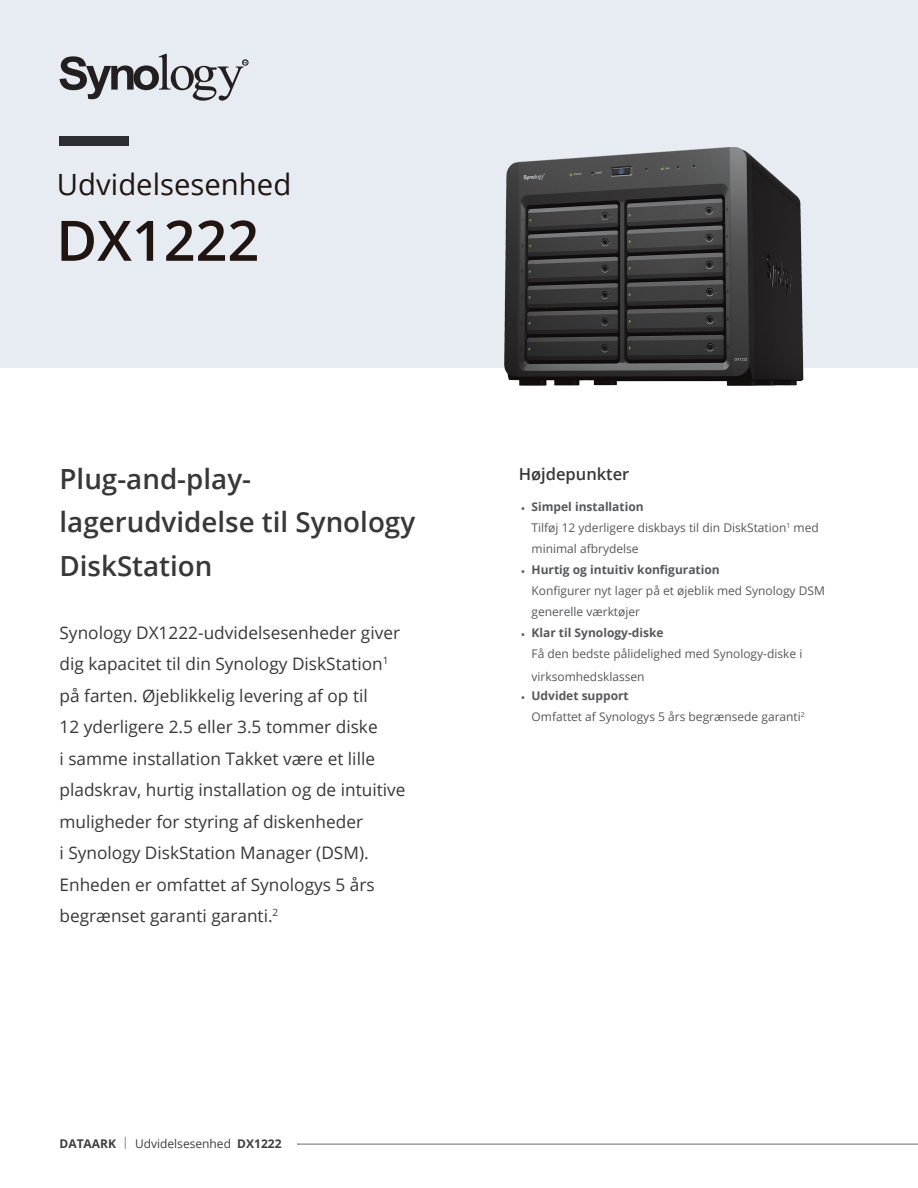
<style>
.page{position:relative;width:918px;height:1188px;background:#fff}
.page>*{position:absolute;margin:0;border:0;box-sizing:border-box;transform-origin:0 0}
.Model_Name{font:600 55.8px "Open Sans";color:#211512}
.Product_Type{font:29.25px "Open Sans";color:#211512}
.Introduction_Title{font:600 27.75px/43.5px "Open Sans";color:#383839}
.Introduction{font:17.25px/31.5px "Open Sans";color:#383839}
.Selling_Title{font:600 16.5px "Open Sans";color:#383839}
.t1{font:12px/21px "Open Sans";color:#57585a}
.t2{font:12px "Open Sans";color:#3e3e3f}
.s1{font-weight:700}
.s2{font-weight:300}
</style>
<div class="page">
<hr style="left:298px;top:1144px;width:620px;height:1px;background:#6c6d70">
<div style="left:0;top:0;width:918px;height:368px;background:#e6ecf2"></div>
<div style="left:60px;top:136px;width:69px;height:10px;background:#2b2d33"></div>
<svg style="left:60px;top:54px;width:188px;height:47px"></svg>
<img style="left:504px;top:147px;width:300px;height:239px">
<p class="Product_Type" style="left:57px;top:165px;width:236px">Udvidelsesenhed</p>
<p class="Model_Name" style="left:56px;top:202px;width:205px">DX1222</p>
<p class="Introduction_Title" style="left:60px;top:456px;width:357px">Plug-and-play&shy;lagerudvidelse til Synology<br>DiskStation</p>
<p class="Introduction" style="left:60px;top:616px;width:347px">Synology DX1222-udvidelsesenheder giver dig kapacitet til din Synology DiskStation<sup>1 </sup>på farten. Øjeblikkelig levering af op til<br>12 yderligere 2.5 eller 3.5 tommer diske<br>i samme installation Takket være et lille pladskrav, hurtig installation og de intuitive muligheder for styring af diskenheder<br>i Synology DiskStation Manager (DSM).<br>Enheden er omfattet af Synologys 5 års begrænset garanti garanti.<sup>2</sup></p>
<p class="t2" style="left:60px;top:1135px;width:224px"><span class="s1">DATAARK</span> <span class="s2">|</span> Udvidelsesenhed <span class="s1">DX1222</span></p>
<p class="Selling_Title" style="left:519px;top:463px;width:112px">Højdepunkter</p>
<p class="t1" style="left:532px;top:496px;width:289px;text-indent:-11px">• <span class="s1">Simpel installation<br></span>Tilføj 12 yderligere diskbays til din DiskStation<sup>1</sup> med minimal afbrydelse</p>
<p class="t1" style="left:532px;top:559px;width:295px;text-indent:-11px">• <span class="s1">Hurtig og intuitiv konfiguration<br></span>Konfigurer nyt lager på et øjeblik med Synology DSM generelle værktøjer</p>
<p class="t1" style="left:532px;top:622px;width:272px;text-indent:-11px">• <span class="s1">Klar til Synology-diske<br></span>Få den bedste pålidelighed med Synology-diske i</p>
<p class="t1" style="left:532px;top:666px;width:115px">virksomhedsklassen</p>
<p class="t1" style="left:532px;top:685px;width:275px;text-indent:-11px">• <span class="s1">Udvidet support<br></span>Omfattet af Synologys 5 års begrænsede garanti<sup>2</sup></p>
</div>
